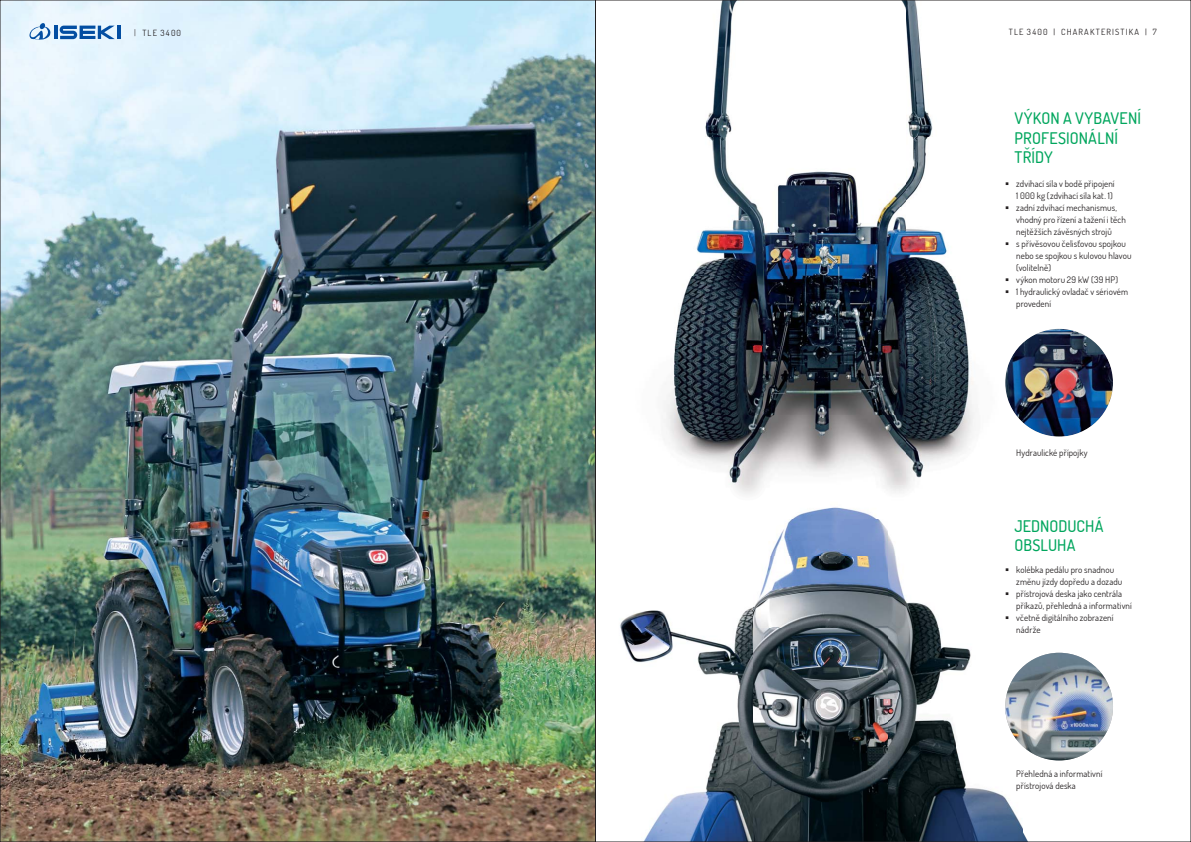
<style>
.page{position:relative;width:1191px;height:842px;background:#fff}
.page>*{position:absolute;margin:0;border:0;box-sizing:border-box;transform-origin:0 0}
.t1{font:500 16px/19.2px "Dosis";letter-spacing:.01em;color:#00a65d}
.t2{font:9px/12px "Dosis";letter-spacing:.01em;color:#231f20}
.t3{font:8.5px "Dosis";letter-spacing:.14em;color:#231f20}
.s1{font-weight:300;font-size:9px}
</style>
<div class="page">
<img style="left:664px;top:2px;width:349px;height:516px">
<img style="left:2px;top:2px;width:591px;height:838px">
<svg style="left:60px;top:26px;width:55px;height:13px"></svg>
<hr style="left:117px;top:26px;width:4px;height:13px;background:#034ea2">
<svg style="left:29px;top:23px;width:22px;height:18px"></svg>
<hr style="left:54px;top:26px;width:4px;height:13px;background:#034ea2">
<img style="left:620px;top:485px;width:66px;height:355px">
<img style="left:770px;top:518px;width:126px;height:39px">
<img style="left:956px;top:485px;width:57px;height:33px">
<img style="left:1025px;top:652px;width:32px;height:109px">
<img style="left:686px;top:557px;width:338px;height:214px">
<img style="left:686px;top:771px;width:341px;height:69px">
<img style="left:1005px;top:329px;width:108px;height:108px;border-radius:50%">
<img style="left:1005px;top:653px;width:108px;height:107px;border-radius:50%">
<p class="t3" style="left:134px;top:27px;width:48px"><span class="s1">|</span> TLE 3400</p>
<p class="t3" style="left:1008px;top:27px;width:149px">TLE 3400 | CHARAKTERISTIKA | 7</p>
<h1 class="t1" style="left:1014px;top:108px;width:128px">VÝKON A VYBAVENÍ<br>PROFESIONÁLNÍ<br>TŘÍDY</h1>
<p class="t2" style="left:1005px;top:178px;width:111px;text-align:right">▪ zdvihací síla v bodě připojení<br>1 000 kg (zdvihací síla kat. 1)</p>
<p class="t2" style="left:1016px;top:202px;width:111px;text-indent:-11px">▪ zadní zdvihací mechanismus, vhodný pro řízení a tažení i těch nejtěžších závěsných strojů</p>
<p class="t2" style="left:1016px;top:238px;width:117px;text-indent:-11px">▪ s přívěsovou čelisťovou spojkou nebo se spojkou s kulovou hlavou (volitelně)</p>
<p class="t2" style="left:1005px;top:274px;width:114px">▪ výkon motoru 29 kW (39 HP)</p>
<p class="t2" style="left:1016px;top:286px;width:113px;text-indent:-11px">▪ 1 hydraulický ovladač v sériovém provedení</p>
<p class="t2" style="left:1016px;top:447px;width:73px">Hydraulické přípojky</p>
<h1 class="t1" style="left:1014px;top:516px;width:91px">JEDNODUCHÁ<br>OBSLUHA</h1>
<p class="t2" style="left:1016px;top:564px;width:108px;text-indent:-11px">▪ kolébka pedálu pro snadnou změnu jízdy dopředu a dozadu</p>
<p class="t2" style="left:1016px;top:588px;width:117px;text-indent:-11px">▪ přístrojová deska jako centrála příkazů, přehledná a informativní</p>
<p class="t2" style="left:1016px;top:612px;width:99px;text-indent:-11px">▪ včetně digitálního zobrazení nádrže</p>
<p class="t2" style="left:1016px;top:767px;width:88px">Přehledná a informativní přístrojová deska</p>
</div>
